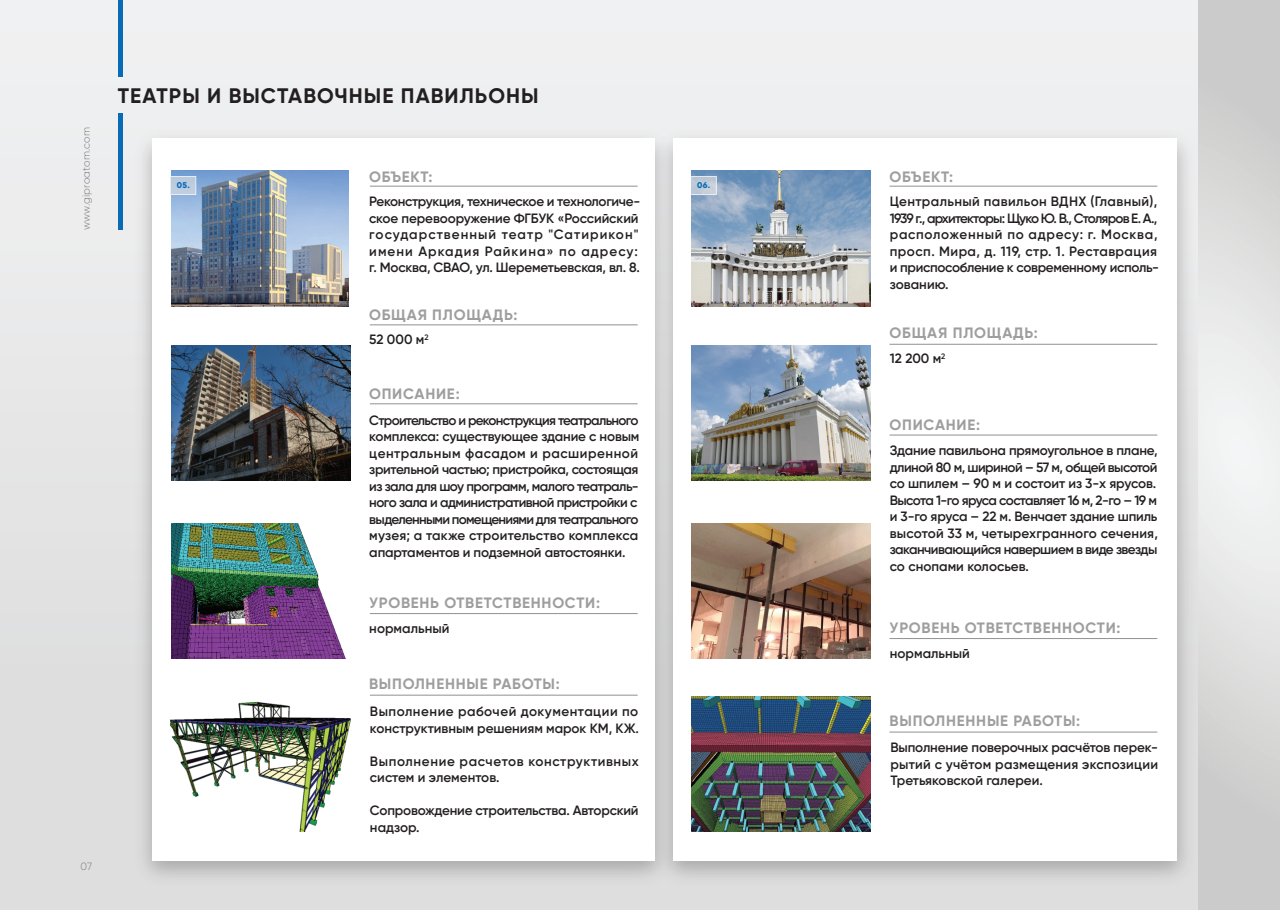
<style>
.page{position:relative;width:1280px;height:910px;background:#fff}
.page>*{position:absolute;margin:0;border:0;box-sizing:border-box;transform-origin:0 0}
.t1{font:700 21px "Gilroy";letter-spacing:.05em;color:#231f20}
.t2{font:700 15px "Gilroy";letter-spacing:.05em;color:#9e9e9e}
.t3{font:600 13.5px/16.5px "Gilroy";letter-spacing:-.015em;color:#231f20}
.t4{font:600 13.5px/16.5px "Gilroy";letter-spacing:-.035em;color:#231f20}
.t5{font:600 13.5px/16.5px "Gilroy";letter-spacing:.015em;color:#231f20}
.t6{font:600 13.5px/16.5px "Gilroy";letter-spacing:.045em;color:#231f20}
.t7{font:300 10.5px "Gilroy";letter-spacing:.025em;color:#7d7d7c}
.t8{font:800 8.4px "Gilroy";color:#096bb6}
</style>
<div class="page">
<div style="left:0;top:0;width:1278px;height:910px;background:linear-gradient(to bottom,#eff1f2,#dbdbdb)"></div>
<hr style="left:119px;top:0;width:4px;height:77px;background:#096bb6">
<hr style="left:119px;top:113px;width:4px;height:117px;background:#096bb6">
<svg style="left:1198px;top:0;width:82px;height:909px;background:#dcdcdc"></svg>
<img style="left:680px;top:121px;width:523px;height:774px">
<div style="left:674px;top:138px;width:503px;height:722px;background:#fff"></div>
<img style="left:126px;top:121px;width:554px;height:774px">
<div style="left:152px;top:138px;width:503px;height:722px;background:#fff"></div>
<img style="left:171px;top:701px;width:179px;height:131px">
<img style="left:171px;top:171px;width:178px;height:135px">
<img style="left:171px;top:345px;width:179px;height:136px">
<img style="left:171px;top:523px;width:175px;height:136px">
<img style="left:691px;top:171px;width:180px;height:135px">
<img style="left:691px;top:345px;width:180px;height:136px">
<img style="left:691px;top:523px;width:180px;height:136px">
<img style="left:691px;top:696px;width:180px;height:136px">
<hr style="left:370px;top:186px;width:268px;height:1px;background:#8f9194">
<hr style="left:889px;top:186px;width:268px;height:1px;background:#8f9194">
<hr style="left:889px;top:344px;width:268px;height:1px;background:#8f9194">
<hr style="left:889px;top:435px;width:268px;height:1px;background:#8f9194">
<hr style="left:889px;top:638px;width:268px;height:1px;background:#8f9194">
<hr style="left:889px;top:732px;width:268px;height:1px;background:#8f9194">
<hr style="left:370px;top:325px;width:268px;height:1px;background:#8f9194">
<hr style="left:370px;top:404px;width:268px;height:1px;background:#8f9194">
<hr style="left:370px;top:613px;width:268px;height:1px;background:#8f9194">
<hr style="left:370px;top:695px;width:268px;height:1px;background:#8f9194">
<svg style="left:171px;top:176px;width:25px;height:19px"></svg>
<svg style="left:691px;top:176px;width:25px;height:19px"></svg>
<p class="t7" style="left:80px;top:230px;width:105px;rotate:-90deg">www.giproatom.com</p>
<p class="t7" style="left:81px;top:860px;width:13px">07</p>
<h1 class="t1" style="left:118px;top:83px;width:422px">ТЕАТРЫ И ВЫСТАВОЧНЫЕ ПАВИЛЬОНЫ</h1>
<p class="t2" style="left:369px;top:167px;width:65px">ОБЪЕКТ:</p>
<p class="t8" style="left:177px;top:180px;width:14px">05.</p>
<p class="t8" style="left:697px;top:180px;width:15px">06.</p>
<p class="t3" style="left:369px;top:193px;width:272px">Реконструкция, техническое и технологиче&shy;ское перевооружение ФГБУК «Российский государственный театр "Сатирикон" имени Аркадия Райкина» по адресу: г. Москва, СВАО, ул. Шереметьевская, вл. 8.</p>
<p class="t2" style="left:369px;top:306px;width:150px">ОБЩАЯ ПЛОЩАДЬ:</p>
<p class="t3" style="left:369px;top:331px;width:61px">52 000 м<sup>2</sup></p>
<p class="t2" style="left:369px;top:385px;width:92px">ОПИСАНИЕ:</p>
<p class="t4" style="left:369px;top:412px;width:272px">Строительство и реконструкция театрального комплекса: существующее здание с новым центральным фасадом и расширенной зрительной частью; пристройка, состоящая из зала для шоу программ, малого театраль&shy;ного зала и административной пристройки с выделенными помещениями для театрального музея; а также строительство комплекса апартаментов и подземной автостоянки.</p>
<p class="t2" style="left:369px;top:593px;width:233px">УРОВЕНЬ ОТВЕТСТВЕННОСТИ:</p>
<p class="t3" style="left:369px;top:620px;width:82px">нормальный</p>
<p class="t2" style="left:369px;top:675px;width:192px">ВЫПОЛНЕННЫЕ РАБОТЫ:</p>
<p class="t5" style="left:370px;top:703px;width:270px">Выполнение рабочей документации по конструктивным решениям марок КМ, КЖ.</p>
<p class="t6" style="left:370px;top:753px;width:270px">Выполнение расчетов конструктивных систем и элементов.</p>
<p class="t3" style="left:370px;top:802px;width:270px">Сопровождение строительства. Авторский надзор.</p>
<p class="t2" style="left:890px;top:167px;width:65px">ОБЪЕКТ:</p>
<p class="t5" style="left:890px;top:193px;width:271px">Центральный павильон ВДНХ (Главный), 1939 г., архитекторы: Щуко Ю. В., Столяров Е. А., расположенный по адресу: г. Москва, просп. Мира, д. 119, стр. 1. Реставрация и приспособление к современному исполь&shy;зованию.</p>
<p class="t2" style="left:890px;top:323px;width:150px">ОБЩАЯ ПЛОЩАДЬ:</p>
<p class="t3" style="left:890px;top:350px;width:57px">12 200 м<sup>2</sup></p>
<p class="t2" style="left:890px;top:415px;width:92px">ОПИСАНИЕ:</p>
<p class="t3" style="left:890px;top:442px;width:270px">Здание павильона прямоугольное в плане, длиной 80 м, шириной – 57 м, общей высотой со шпилем – 90 м и состоит из 3-х ярусов.<br>Высота 1-го яруса составляет 16 м, 2-го – 19 м и 3-го яруса – 22 м. Венчает здание шпиль высотой 33 м, четырехгранного сечения, заканчивающийся навершием в виде звезды со снопами колосьев.</p>
<p class="t2" style="left:890px;top:618px;width:233px">УРОВЕНЬ ОТВЕТСТВЕННОСТИ:</p>
<p class="t3" style="left:890px;top:645px;width:82px">нормальный</p>
<p class="t2" style="left:890px;top:711px;width:192px">ВЫПОЛНЕННЫЕ РАБОТЫ:</p>
<p class="t3" style="left:890px;top:739px;width:269px;text-align:justify">Выполнение поверочных расчётов перек&shy;рытий с учётом размещения экспозиции Третьяковской галереи.</p>
</div>
